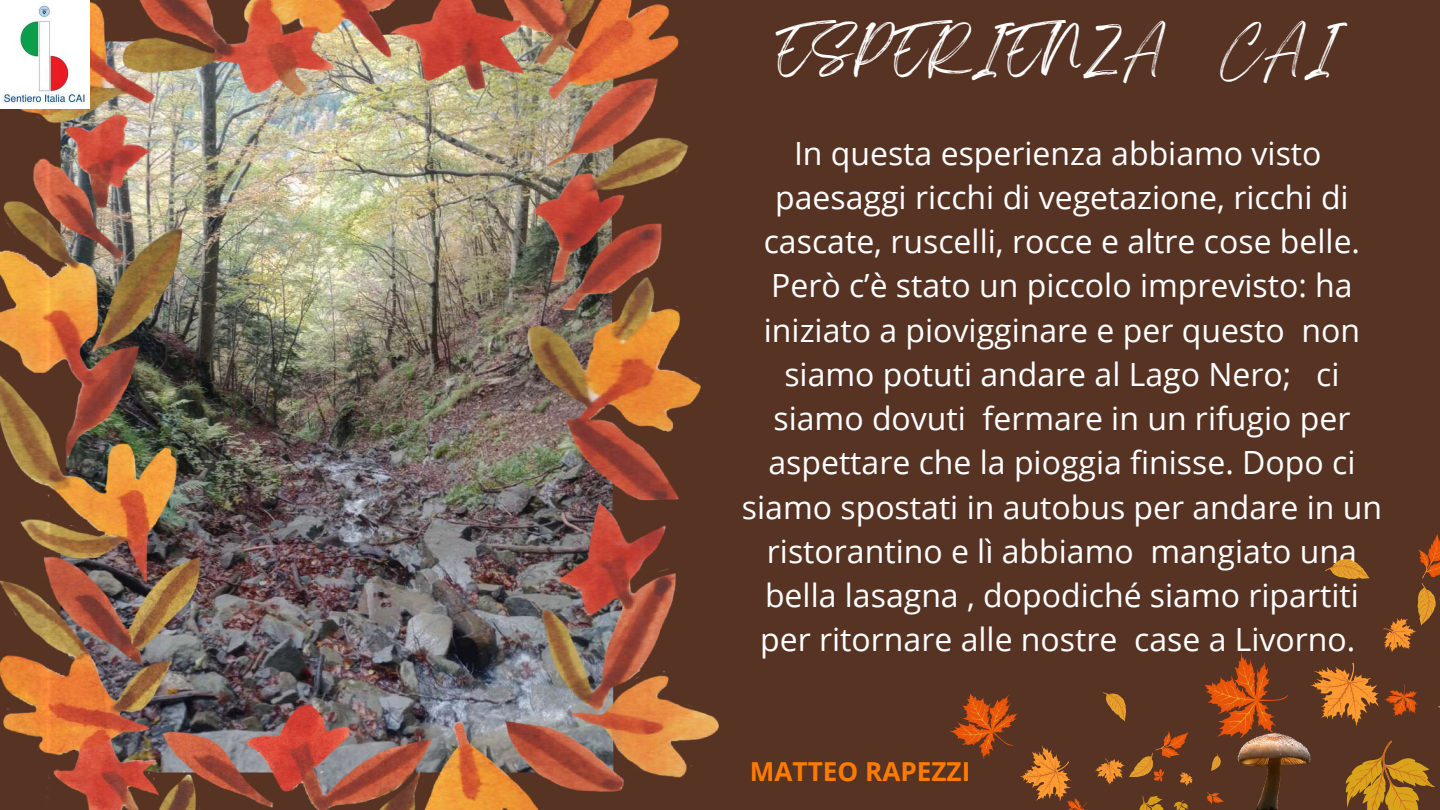
<style>
.page{position:relative;width:1440px;height:810px;background:#573324}
.page>*{position:absolute;margin:0;border:0;box-sizing:border-box;transform-origin:0 0}
.t1{font:42.4px "Breathing";letter-spacing:.045em;color:#fff}
.t2{font:32px/44.2px "Open Sans";color:#fff;text-align:center}
.t3{font:700 26.2px "Open Sans";color:#ff7b00}
</style>
<div class="page">
<svg style="left:949px;top:693px;width:149px;height:117px"></svg>
<img style="left:0;top:0;width:719px;height:810px">
<img style="left:1098px;top:628px;width:286px;height:182px">
<svg style="left:1205px;top:653px;width:83px;height:85px"></svg>
<svg style="left:1310px;top:663px;width:130px;height:147px"></svg>
<svg style="left:1325px;top:559px;width:45px;height:20px"></svg>
<svg style="left:1384px;top:534px;width:56px;height:119px"></svg>
<img style="left:0;top:0;width:90px;height:109px">
<h1 class="t1" style="left:776px;top:36px;width:389px">ESPERIENZA</h1>
<h1 class="t1" style="left:1221px;top:36px;width:116px">CAI</h1>
<p class="t2" style="left:742px;top:130px;width:642px">In questa esperienza abbiamo visto paesaggi ricchi di vegetazione, ricchi di cascate, ruscelli, rocce e altre cose belle.<br>Però c’è stato un piccolo imprevisto: ha iniziato a piovigginare e per questo non siamo potuti andare al Lago Nero; ci siamo dovuti fermare in un rifugio per aspettare che la pioggia finisse. Dopo ci siamo spostati in autobus per andare in un ristorantino e lì abbiamo mangiato una bella lasagna , dopodiché siamo ripartiti per ritornare alle nostre case a Livorno.</p>
<p class="t3" style="left:750px;top:753px;width:222px">MATTEO RAPEZZI</p>
</div>
